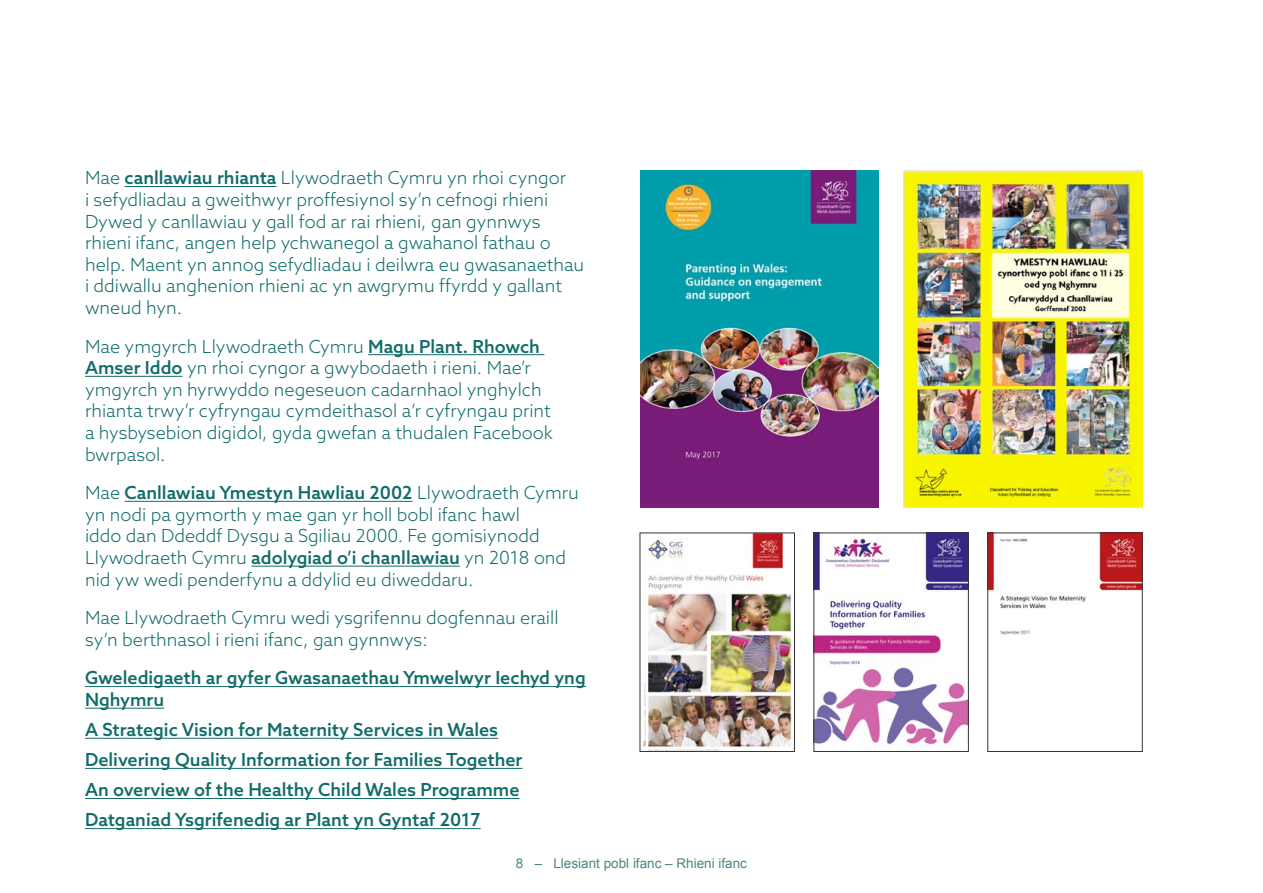
<style>
.page{position:relative;width:1263px;height:893px;background:#fff}
.page>*{position:absolute;margin:0;border:0;box-sizing:border-box;transform-origin:0 0}
.Body_copy{font:300 18px/21.6px "Azo Sans";color:#116d6a}
.Body_copy-2{font:500 18px/21.6px "Azo Sans";color:#116d6a}
.t1{font:13.5px "Arial";color:#4f8483}
.s1{font-weight:500}
</style>
<div class="page">
<hr style="left:125px;top:186px;width:152px;height:1px;background:#116d6a">
<hr style="left:368px;top:354px;width:176px;height:1px;background:#116d6a">
<hr style="left:85px;top:376px;width:98px;height:1px;background:#116d6a">
<hr style="left:125px;top:501px;width:288px;height:1px;background:#116d6a">
<hr style="left:251px;top:566px;width:209px;height:1px;background:#116d6a">
<hr style="left:85px;top:686px;width:501px;height:1px;background:#116d6a">
<hr style="left:85px;top:708px;width:79px;height:1px;background:#116d6a">
<hr style="left:85px;top:738px;width:413px;height:1px;background:#116d6a">
<hr style="left:85px;top:768px;width:437px;height:1px;background:#116d6a">
<hr style="left:85px;top:798px;width:435px;height:1px;background:#116d6a">
<hr style="left:85px;top:828px;width:396px;height:1px;background:#116d6a">
<img style="left:640px;top:170px;width:239px;height:338px">
<img style="left:903px;top:170px;width:239px;height:338px">
<img style="left:642px;top:535px;width:151px;height:215px">
<div style="left:640px;top:533px;width:155px;height:219px;border:1px solid #333"></div>
<img style="left:815px;top:535px;width:152px;height:210px">
<div style="left:813px;top:533px;width:156px;height:219px;border:1px solid #333"></div>
<img style="left:989px;top:535px;width:152px;height:100px">
<div style="left:987px;top:533px;width:156px;height:219px;border:1px solid #333"></div>
<p class="Body_copy" style="left:85px;top:167px;width:501px">Mae <span class="s1">canllawiau rhianta</span> Llywodraeth Cymru yn rhoi cyngor<br>i sefydliadau a gweithwyr proffesiynol sy’n cefnogi rhieni Dywed y canllawiau y gall fod ar rai rhieni, gan gynnwys rhieni ifanc, angen help ychwanegol a gwahanol fathau o help. Maent yn annog sefydliadau i deilwra eu gwasanaethau i ddiwallu anghenion rhieni ac yn awgrymu ffyrdd y gallant wneud hyn.</p>
<p class="Body_copy" style="left:85px;top:335px;width:469px">Mae ymgyrch Llywodraeth Cymru <span class="s1">Magu Plant. Rhowch Amser Iddo</span> yn rhoi cyngor a gwybodaeth i rieni. Mae’r ymgyrch yn hyrwyddo negeseuon cadarnhaol ynghylch rhianta trwy’r cyfryngau cymdeithasol a’r cyfryngau print a hysbysebion digidol, gyda gwefan a thudalen Facebook bwrpasol.</p>
<p class="Body_copy" style="left:85px;top:482px;width:495px">Mae <span class="s1">Canllawiau Ymestyn Hawliau 2002</span> Llywodraeth Cymru yn nodi pa gymorth y mae gan yr holl bobl ifanc hawl<br>iddo dan Ddeddf Dysgu a Sgiliau 2000. Fe gomisiynodd Llywodraeth Cymru <span class="s1">adolygiad o’i chanllawiau</span> yn 2018 ond nid yw wedi penderfynu a ddylid eu diweddaru.</p>
<p class="Body_copy" style="left:85px;top:607px;width:475px">Mae Llywodraeth Cymru wedi ysgrifennu dogfennau eraill sy’n berthnasol i rieni ifanc, gan gynnwys:</p>
<p class="Body_copy-2" style="left:85px;top:667px;width:502px">Gweledigaeth ar gyfer Gwasanaethau Ymwelwyr Iechyd yng<br>Nghymru</p>
<p class="Body_copy-2" style="left:85px;top:719px;width:415px">A Strategic Vision for Maternity Services in Wales</p>
<p class="Body_copy-2" style="left:85px;top:749px;width:439px">Delivering Quality Information for Families Together</p>
<p class="Body_copy-2" style="left:85px;top:779px;width:436px">An overview of the Healthy Child Wales Programme</p>
<p class="Body_copy-2" style="left:85px;top:809px;width:397px">Datganiad Ysgrifenedig ar Plant yn Gyntaf 2017</p>
<p class="t1" style="left:516px;top:854px;width:233px">8 – Llesiant pobl ifanc – Rhieni ifanc</p>
</div>
